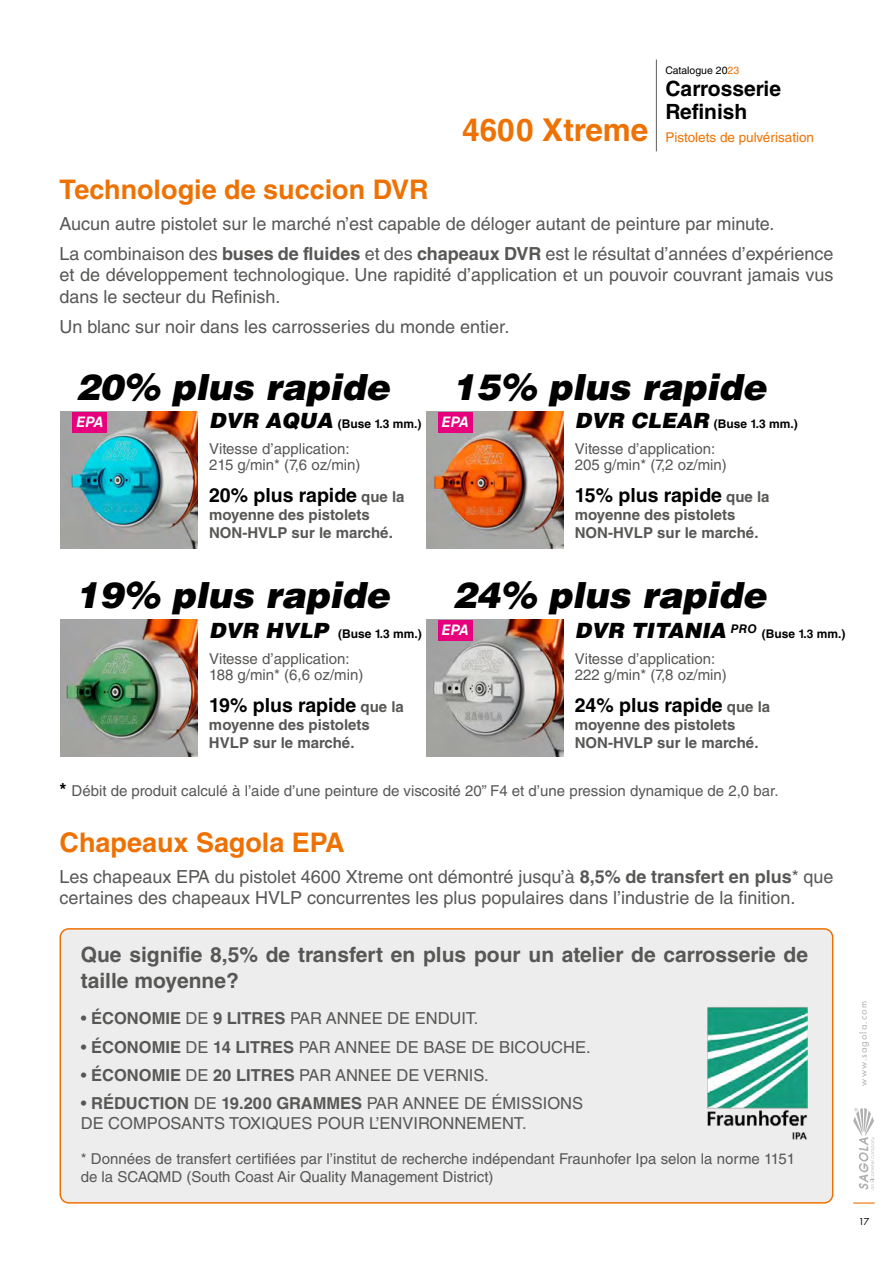
<style>
.page{position:relative;width:893px;height:1263px;background:#fff}
.page>*{position:absolute;margin:0;border:0;box-sizing:border-box;transform-origin:0 0}
.t1{font:italic 900 36px "Helvetica LT Std";color:#000}
.t2{font:700 31.5px "Helvetica LT Std";color:#ee7203}
.t3{font:700 27px "Helvetica LT Std";color:#ee7203}
.t4{font:700 21px/25.2px "Helvetica LT Std";color:#575756}
.t5{font:700 21px/22.6px "Helvetica LT Std";color:#000}
.t6{font:700 19.5px "Helvetica LT Std";color:#000}
.t7{font:18px/21.6px "Helvetica LT Std";color:#575756}
.t8{font:16.5px/19.8px "Helvetica LT Std";color:#575756}
.t9{font:15px/16px "Helvetica LT Std";color:#575756}
.t10{font:700 15px/18px "Helvetica LT Std";color:#575756}
.t11{font:italic 700 14.55px "Helvetica LT Std";letter-spacing:-.055em;color:#fff}
.t12{font:13.5px "Helvetica LT Std";color:#ee7203}
.t13{font:700 12px "Helvetica LT Std";color:#000}
.t14{font:10.5px "Futura PT";letter-spacing:.1em;color:#b0b0b0}
.t15{font:10.5px "Helvetica LT Std";color:#000}
.t16{font:10.5px "Futura PT";color:#000}
.s1{color:#ee7203}
.s2{font-weight:700}
.s3{font-weight:900;font-style:italic;font-size:21px}
.s4{font-size:15px;color:#575756}
.s5{font-weight:700;font-size:18px;color:#000}
</style>
<div class="page">
<svg style="left:853px;top:1202px;width:21px;height:1px"></svg>
<svg style="left:853px;top:1108px;width:22px;height:81px"></svg>
<hr style="left:656px;top:60px;width:1px;height:91px;background:#706f6f">
<img style="left:426px;top:619px;width:138px;height:138px">
<img style="left:61px;top:411px;width:137px;height:137px">
<img style="left:426px;top:411px;width:138px;height:137px">
<img style="left:61px;top:619px;width:137px;height:138px">
<div style="left:60px;top:929px;width:773px;height:274px;background:#ededed;border-radius:9px"></div>
<div style="left:60px;top:928px;width:773px;height:275px;border:2px solid #ee7203;border-radius:9px"></div>
<img style="left:707px;top:1007px;width:101px;height:133px">
<div style="left:438px;top:412px;width:34px;height:21px;background:#e6007d"></div>
<div style="left:72px;top:412px;width:35px;height:21px;background:#e6007d"></div>
<div style="left:438px;top:620px;width:34px;height:21px;background:#e6007d"></div>
<h2 class="t2" style="left:462px;top:111px;width:188px">4600 Xtreme</h2>
<p class="t15" style="left:665px;top:64px;width:75px">Catalogue 20<span class="s1">23</span></p>
<p class="t5" style="left:665px;top:77px;width:117px">Carrosserie<br>Refinish</p>
<p class="t12" style="left:665px;top:129px;width:150px">Pistolets de pulvérisation</p>
<h3 class="t3" style="left:60px;top:173px;width:371px">Technologie de succion DVR</h3>
<p class="t7" style="left:60px;top:208px;width:775px;line-height:30.2px">Aucun autre pistolet sur le marché n’est capable de déloger autant de peinture par minute.<br>La combinaison des <span class="s2">buses de fluides</span> et des <span class="s2">chapeaux DVR</span> est le résultat d’années d’expérience</p>
<p class="t7" style="left:60px;top:264px;width:775px">et de développement technologique. Une rapidité d’application et un pouvoir couvrant jamais vus dans le secteur du Refinish.</p>
<p class="t7" style="left:60px;top:316px;width:451px">Un blanc sur noir dans les carrosseries du monde entier.</p>
<h1 class="t1" style="left:75px;top:364px;width:316px">20% plus rapide</h1>
<h1 class="t1" style="left:452px;top:364px;width:316px">15% plus rapide</h1>
<p class="t13" style="left:209px;top:416px;width:214px"><span class="s3">DVR AQUA</span> (Buse 1.3 mm.)</p>
<p class="t9" style="left:209px;top:441px;width:153px">Vitesse d’application:<br>215 g/min* (7,6 oz/min)</p>
<p class="t6" style="left:209px;top:483px;width:197px">20% plus rapide <span class="s4">que la</span></p>
<p class="t10" style="left:209px;top:506px;width:186px">moyenne des pistolets<br>NON-HVLP sur le marché.</p>
<p class="t11" style="left:76px;top:413px;width:28px">EPA</p>
<p class="t11" style="left:442px;top:413px;width:28px">EPA</p>
<p class="t13" style="left:575px;top:416px;width:225px"><span class="s3">DVR CLEAR</span> (Buse 1.3 mm.)</p>
<p class="t9" style="left:575px;top:441px;width:154px">Vitesse d’application:<br>205 g/min* (7,2 oz/min)</p>
<p class="t6" style="left:575px;top:483px;width:196px">15% plus rapide <span class="s4">que la</span></p>
<p class="t10" style="left:575px;top:506px;width:186px">moyenne des pistolets<br>NON-HVLP sur le marché.</p>
<h1 class="t1" style="left:75px;top:572px;width:316px">19% plus rapide</h1>
<h1 class="t1" style="left:452px;top:572px;width:316px">24% plus rapide</h1>
<p class="t13" style="left:209px;top:626px;width:214px"><span class="s3">DVR HVLP</span> (Buse 1.3 mm.)</p>
<p class="t9" style="left:209px;top:651px;width:156px">Vitesse d’application:<br>188 g/min* (6,6 oz/min)</p>
<p class="t6" style="left:209px;top:693px;width:196px">19% plus rapide <span class="s4">que la</span></p>
<p class="t10" style="left:209px;top:716px;width:162px">moyenne des pistolets<br>HVLP sur le marché.</p>
<p class="t9" style="left:60px;top:782px;width:720px"><span class="s5">*</span> Débit de produit calculé à l’aide d’une peinture de viscosité 20” F4 et d’une pression dynamique de 2,0 bar.</p>
<p class="t13" style="left:575px;top:626px;width:272px"><span class="s3">DVR TITANIA</span> <sup>PRO</sup> (Buse 1.3 mm.)</p>
<p class="t9" style="left:575px;top:651px;width:154px">Vitesse d’application:<br>222 g/min* (7,8 oz/min)</p>
<p class="t6" style="left:575px;top:693px;width:197px">24% plus rapide <span class="s4">que la</span></p>
<p class="t10" style="left:575px;top:716px;width:186px">moyenne des pistolets<br>NON-HVLP sur le marché.</p>
<p class="t11" style="left:442px;top:621px;width:28px">EPA</p>
<h3 class="t3" style="left:60px;top:826px;width:287px">Chapeaux Sagola EPA</h3>
<p class="t7" style="left:60px;top:865px;width:775px">Les chapeaux EPA du pistolet 4600 Xtreme ont démontré jusqu’à <span class="s2">8,5% de transfert en plus</span>* que certaines des chapeaux HVLP concurrentes les plus populaires dans l’industrie de la finition.</p>
<p class="t4" style="left:81px;top:942px;width:729px">Que signifie 8,5% de transfert en plus pour un atelier de carrosserie de taille moyenne?</p>
<p class="t8" style="left:81px;top:1008px;width:399px">• <span class="s2">ÉCONOMIE</span> DE <span class="s2">9 LITRES</span> PAR ANNEE DE ENDUIT.</p>
<p class="t8" style="left:81px;top:1037px;width:511px">• <span class="s2">ÉCONOMIE</span> DE <span class="s2">14 LITRES</span> PAR ANNEE DE BASE DE BICOUCHE.</p>
<p class="t8" style="left:81px;top:1065px;width:409px">• <span class="s2">ÉCONOMIE</span> DE <span class="s2">20 LITRES</span> PAR ANNEE DE VERNIS.</p>
<p class="t8" style="left:81px;top:1093px;width:504px">• <span class="s2">RÉDUCTION</span> DE <span class="s2">19.200 GRAMMES</span> PAR ANNEE DE ÉMISSIONS<br>DE COMPOSANTS TOXIQUES POUR L’ENVIRONNEMENT.</p>
<p class="t9" style="left:81px;top:1150px;width:716px;line-height:18px">* Données de transfert certifiées par l’institut de recherche indépendant Fraunhofer Ipa selon la norme 1151 de la SCAQMD (South Coast Air Quality Management District)</p>
<p class="t14" style="left:857px;top:1085px;width:86px;rotate:-90deg">www.sagola.com</p>
<p class="t16" style="left:858px;top:1215px;width:12px">17</p>
</div>
